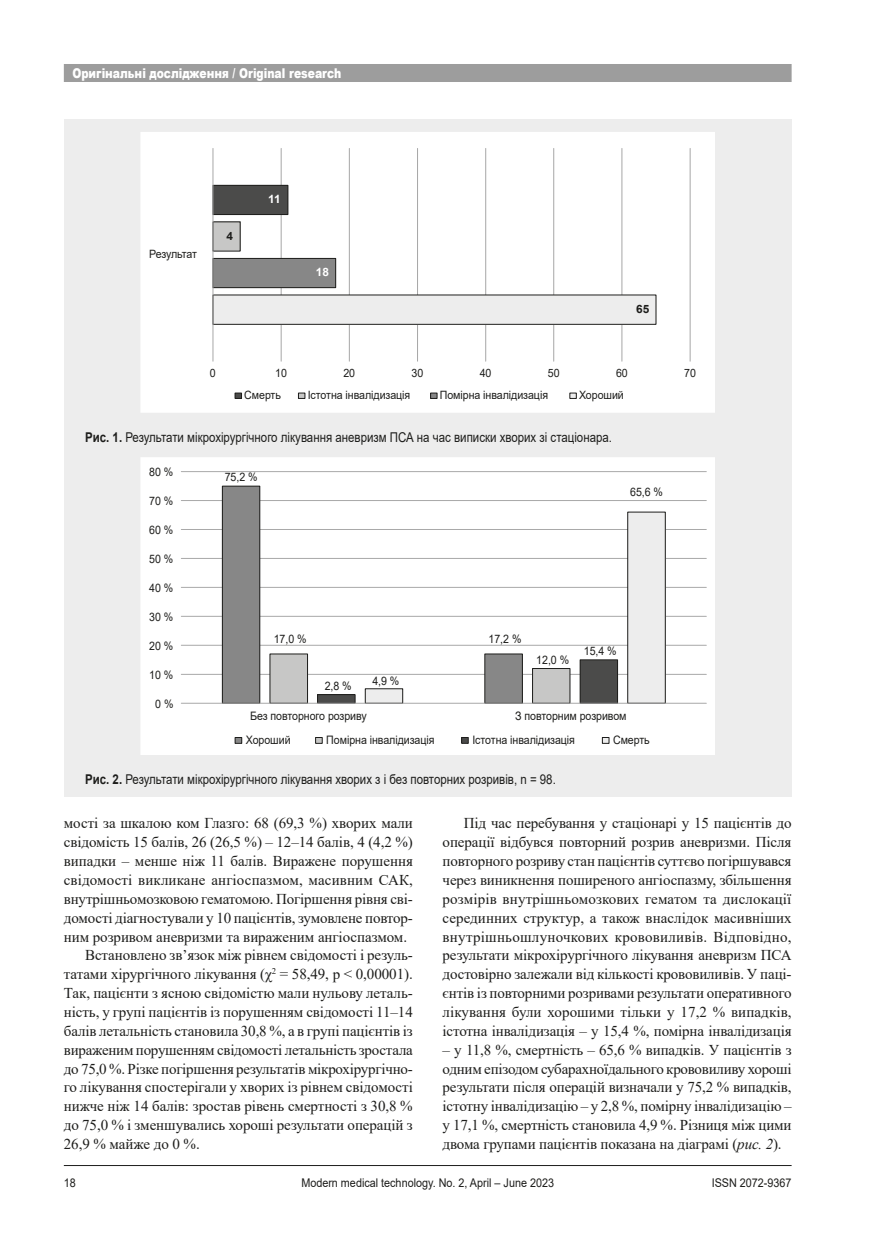
<style>
.page{position:relative;width:881px;height:1234px;background:#fff}
.page>*{position:absolute;margin:0;border:0;box-sizing:border-box;transform-origin:0 0}
.tecst{font:15px/18.9px "Times New Roman";letter-spacing:-.01em;color:#1d1d1b;text-align:justify}
.примечание{font:13.5px "Arial";color:#1d1d1b;scale:.85 1}
.t1{font:900 13.5px "Arial";color:#fff;scale:.8 1}
.t2{font:12px "Arial";color:#1d1d1b;scale:.9 1}
.t3{font:11.7px "Arial";letter-spacing:-.005em;color:#1d1d1b;scale:.91 1}
.t4{font:11.4px "Arial";letter-spacing:-.005em;color:#1d1d1b;scale:.93 1}
.t5{font:11.4px "Arial";letter-spacing:-.025em;color:#1d1d1b;scale:.93 1}
.t6{font:700 11.4px "Arial";color:#fff}
.t7{font:700 11.4px "Arial";color:#1d1d1b}
.s1{font-weight:700}
.s2{font-style:italic}
</style>
<div class="page">
<hr style="left:64px;top:1164px;width:727px;height:1px;background:#1d1d1b">
<div style="left:64px;top:64px;width:727px;height:18px;background:#9d9d9d"></div>
<div style="left:64px;top:119px;width:727px;height:677px;background:#ededed"></div>
<svg style="left:141px;top:132px;width:574px;height:281px;background:#f5f5f5"></svg>
<svg style="left:141px;top:457px;width:574px;height:298px;background:#efefef"></svg>
<p class="t1" style="left:72px;top:63px;width:338px">Оригінальні дослідження / Original research</p>
<p class="t5" style="left:149px;top:246px;width:53px">Результат</p>
<p class="t7" style="left:226px;top:228px;width:8px">4</p>
<p class="t6" style="left:268px;top:191px;width:14px">11</p>
<p class="t6" style="left:316px;top:264px;width:15px">18</p>
<p class="t7" style="left:636px;top:301px;width:15px">65</p>
<p class="t4" style="left:210px;top:365px;width:8px">0</p>
<p class="t4" style="left:275px;top:365px;width:14px">10</p>
<p class="t4" style="left:343px;top:365px;width:14px">20</p>
<p class="t4" style="left:411px;top:365px;width:14px">30</p>
<p class="t4" style="left:479px;top:365px;width:14px">40</p>
<p class="t4" style="left:547px;top:365px;width:14px">50</p>
<p class="t4" style="left:615px;top:365px;width:14px">60</p>
<p class="t4" style="left:684px;top:365px;width:14px">70</p>
<p class="t4" style="left:244px;top:386px;width:41px">Смерть</p>
<p class="t4" style="left:307px;top:386px;width:112px">Істотна інвалідизація</p>
<p class="t4" style="left:439px;top:386px;width:118px">Помірна інвалідизація</p>
<p class="t4" style="left:579px;top:386px;width:50px">Хороший</p>
<p class="примечание" style="left:85px;top:427px;width:621px"><span class="s1">Рис. 1.</span> Результати мікрохірургічного лікування аневризм ПСА на час виписки хворих зі стаціонара.</p>
<p class="t3" style="left:225px;top:469px;width:38px">75,2 %</p>
<p class="t3" style="left:149px;top:464px;width:28px">80 %</p>
<p class="t3" style="left:149px;top:493px;width:28px">70 %</p>
<p class="t3" style="left:149px;top:522px;width:28px">60 %</p>
<p class="t3" style="left:149px;top:550px;width:28px">50 %</p>
<p class="t3" style="left:149px;top:579px;width:28px">40 %</p>
<p class="t3" style="left:149px;top:608px;width:28px">30 %</p>
<p class="t3" style="left:149px;top:637px;width:28px">20 %</p>
<p class="t3" style="left:149px;top:666px;width:28px">10 %</p>
<p class="t3" style="left:155px;top:695px;width:22px">0 %</p>
<p class="t3" style="left:630px;top:484px;width:38px">65,6 %</p>
<p class="t3" style="left:273px;top:630px;width:38px">17,0 %</p>
<p class="t3" style="left:488px;top:630px;width:38px">17,2 %</p>
<p class="t3" style="left:324px;top:677px;width:31px">2,8 %</p>
<p class="t3" style="left:372px;top:673px;width:31px">4,9 %</p>
<p class="t3" style="left:536px;top:651px;width:38px">12,0 %</p>
<p class="t3" style="left:583px;top:643px;width:38px">15,4 %</p>
<p class="t3" style="left:250px;top:707px;width:129px">Без повторного розриву</p>
<p class="t3" style="left:515px;top:707px;width:124px">З повторним розривом</p>
<p class="t3" style="left:246px;top:731px;width:51px">Хороший</p>
<p class="t3" style="left:326px;top:731px;width:120px">Помірна інвалідизація</p>
<p class="t3" style="left:472px;top:731px;width:114px">Істотна інвалідизація</p>
<p class="t3" style="left:613px;top:731px;width:42px">Смерть</p>
<p class="примечание" style="left:85px;top:769px;width:555px"><span class="s1">Рис. 2.</span> Результати мікрохірургічного лікування хворих з і без повторних розривів, n = 98.</p>
<p class="tecst" style="left:64px;top:813px;width:350px">мості за шкалою ком Глазго: 68 (69,3 %) хворих мали свідомість 15 балів, 26 (26,5 %) – 12–14 балів, 4 (4,2 %) випадки – менше ніж 11 балів. Виражене порушення свідомості викликане ангіоспазмом, масивним САК, внутрішньомозковою гематомою. Погіршення рівня сві&shy;домості діагностували у 10 пацієнтів, зумовлене повтор&shy;ним розривом аневризми та вираженим ангіоспазмом.</p>
<p class="tecst" style="left:64px;top:945px;width:350px;text-indent:21px">Встановлено зв’язок між рівнем свідомості і резуль&shy;татами хірургічного лікування (χ<sup>2</sup> = 58,49, p &lt; 0,00001).<br>Так, пацієнти з ясною свідомістю мали нульову леталь&shy;ність, у групі пацієнтів із порушенням свідомості 11–14 балів летальність становила 30,8 %, а в групі пацієнтів із вираженим порушенням свідомості летальність зростала до 75,0 %. Різке погіршення результатів мікрохірургічно&shy;го лікування спостерігали у хворих із рівнем свідомості нижче ніж 14 балів: зростав рівень смертності з 30,8 % до 75,0 % і зменшувались хороші результати операцій з 26,9 % майже до 0 %.</p>
<p class="tecst" style="left:442px;top:813px;width:350px;text-indent:21px">Під час перебування у стаціонарі у 15 пацієнтів до операції відбувся повторний розрив аневризми. Після повторного розриву стан пацієнтів суттєво погіршувався через виникнення поширеного ангіоспазму, збільшення розмірів внутрішньомозкових гематом та дислокації серединних структур, а також внаслідок масивніших внутрішньошлуночкових крововиливів. Відповідно, результати мікрохірургічного лікування аневризм ПСА достовірно залежали від кількості крововиливів. У паці&shy;єнтів із повторними розривами результати оперативного лікування були хорошими тільки у 17,2 % випадків, істотна інвалідизація – у 15,4 %, помірна інвалідизація</p>
<p class="tecst" style="left:442px;top:1039px;width:350px">– у 11,8 %, смертність – 65,6 % випадків. У пацієнтів з одним епізодом субарахноїдального крововиливу хороші результати після операцій визначали у 75,2 % випадків, істотну інвалідизацію – у 2,8 %, помірну інвалідизацію – у 17,1 %, смертність становила 4,9 %. Різниця між цими двома групами пацієнтів показана на діаграмі (<span class="s2">рис. 2</span>).</p>
<p class="t2" style="left:64px;top:1174px;width:15px">18</p>
<p class="t2" style="left:301px;top:1174px;width:282px">Modern medical technology. No. 2, April – June 2023</p>
<p class="t2" style="left:711px;top:1174px;width:90px">ISSN 2072-9367</p>
</div>
